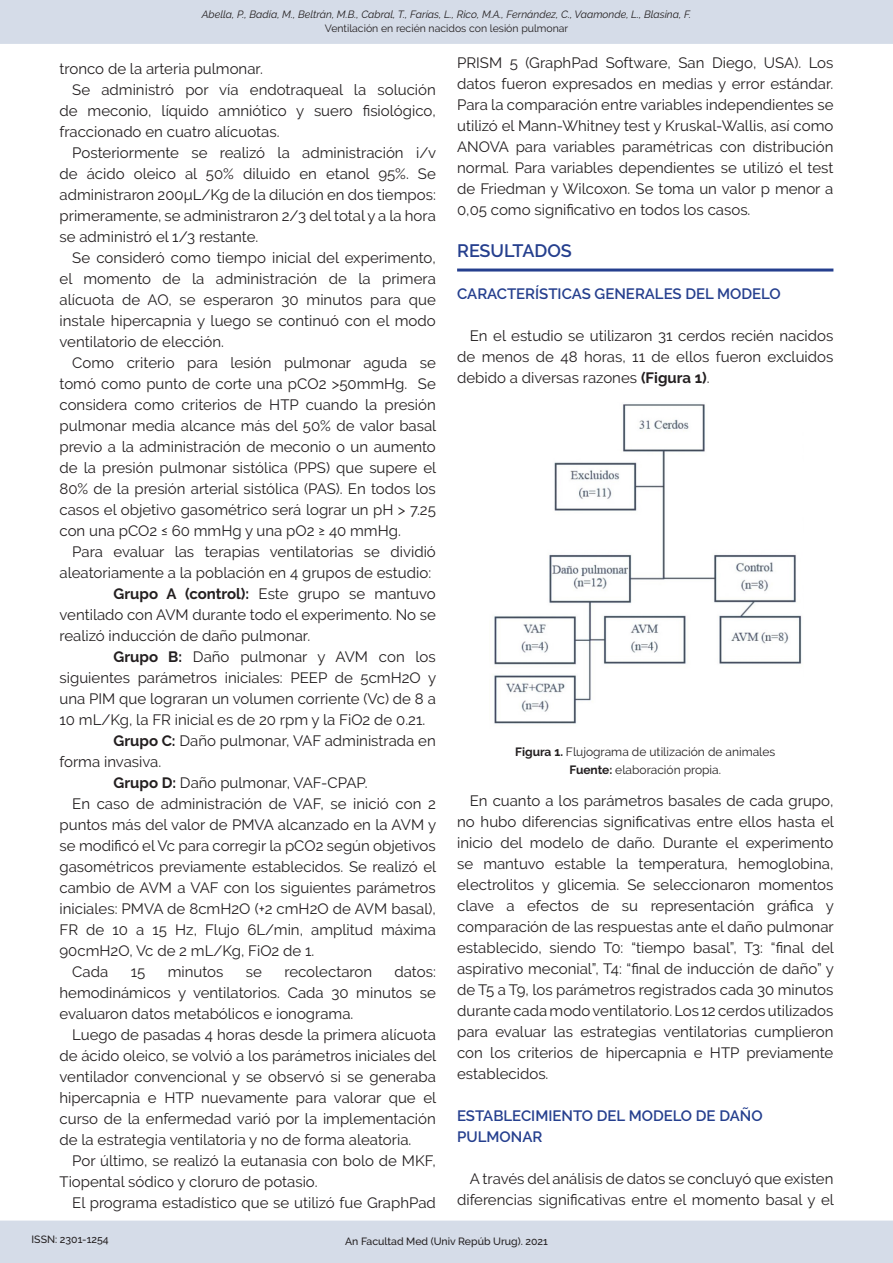
<style>
.page{position:relative;width:893px;height:1263px;background:#fff}
.page>*{position:absolute;margin:0;border:0;box-sizing:border-box;transform-origin:0 0}
.t1{font:600 18px "Raleway";color:#253f8e}
.t2{font:15px/21px "Raleway";color:#231f20;text-align:justify}
.t3{font:600 15px/21px "Raleway";color:#253f8e}
.t4{font:12px "Raleway";color:#231f20}
.t5{font:italic 10.5px "Raleway";color:#231f20}
.t6{font:500 10.5px "Raleway";color:#231f20}
.t7{font:10.5px "Raleway";color:#231f20}
.s1{font-weight:700}
</style>
<div class="page">
<div style="left:0;top:1220px;width:893px;height:43px;background:#d5dce8;border:2px solid #d5dce8"></div>
<hr style="left:457px;top:269px;width:376px;height:3px;background:#253f8e">
<img style="left:494px;top:404px;width:308px;height:320px">
<div style="left:1px;top:1px;width:891px;height:42px;background:#d5dce8"></div>
<div style="left:0;top:0;width:893px;height:44px;border:2px solid #d5dce8"></div>
<p class="t5" style="left:202px;top:9px;width:491px">Abella, P., Badía, M., Beltrán, M.B., Cabral, T., Farías, L., Rico, M.A., Fernández, C., Vaamonde, L., Blasina, F.</p>
<p class="t7" style="left:325px;top:22px;width:245px">Ventilación en recién nacidos con lesión pulmonar</p>
<p class="t2" style="left:60px;top:58px;width:205px">tronco de la arteria pulmonar.</p>
<p class="t2" style="left:60px;top:79px;width:378px;text-indent:13px">Se administró por vía endotraqueal la solución de meconio, líquido amniótico y suero fisiológico, fraccionado en cuatro alícuotas.</p>
<p class="t2" style="left:60px;top:142px;width:378px;text-indent:13px">Posteriormente se realizó la administración i/v de ácido oleico al 50% diluido en etanol 95%. Se administraron 200μL/Kg de la dilución en dos tiempos: primeramente, se administraron 2/3 del total y a la hora se administró el 1/3 restante.</p>
<p class="t2" style="left:60px;top:247px;width:378px;text-indent:13px">Se consideró como tiempo inicial del experimento, el momento de la administración de la primera alícuota de AO, se esperaron 30 minutos para que instale hipercapnia y luego se continuó con el modo ventilatorio de elección.</p>
<p class="t2" style="left:60px;top:352px;width:378px;text-indent:13px">Como criterio para lesión pulmonar aguda se tomó como punto de corte una pCO2 &gt;50mmHg. Se considera como criterios de HTP cuando la presión pulmonar media alcance más del 50% de valor basal previo a la administración de meconio o un aumento de la presión pulmonar sistólica (PPS) que supere el 80% de la presión arterial sistólica (PAS). En todos los casos el objetivo gasométrico será lograr un pH &gt; 7.25 con una pCO2 ≤ 60 mmHg y una pO2 ≥ 40 mmHg.</p>
<p class="t2" style="left:60px;top:541px;width:378px;text-indent:13px">Para evaluar las terapias ventilatorias se dividió aleatoriamente a la población en 4 grupos de estudio:</p>
<p class="t2" style="left:60px;top:583px;width:378px;text-indent:54px"><span class="s1">Grupo A (control):</span> Este grupo se mantuvo ventilado con AVM durante todo el experimento. No se realizó inducción de daño pulmonar.</p>
<p class="t2" style="left:60px;top:646px;width:378px;text-indent:54px"><span class="s1">Grupo B:</span> Daño pulmonar y AVM con los siguientes parámetros iniciales: PEEP de 5cmH2O y una PIM que lograran un volumen corriente (Vc) de 8 a 10 mL/Kg, la FR inicial es de 20 rpm y la FiO2 de 0.21.</p>
<p class="t2" style="left:60px;top:730px;width:378px;text-indent:54px"><span class="s1">Grupo C:</span> Daño pulmonar, VAF administrada en forma invasiva.</p>
<p class="t2" style="left:114px;top:772px;width:255px"><span class="s1">Grupo D:</span> Daño pulmonar, VAF-CPAP.</p>
<p class="t2" style="left:60px;top:793px;width:378px;text-indent:13px">En caso de administración de VAF, se inició con 2 puntos más del valor de PMVA alcanzado en la AVM y se modificó el Vc para corregir la pCO2 según objetivos gasométricos previamente establecidos. Se realizó el cambio de AVM a VAF con los siguientes parámetros iniciales: PMVA de 8cmH2O (+2 cmH2O de AVM basal), FR de 10 a 15 Hz, Flujo 6L/min, amplitud máxima 90cmH2O, Vc de 2 mL/Kg, FiO2 de 1.</p>
<p class="t2" style="left:72px;top:961px;width:37px">Cada</p>
<p class="t2" style="left:131px;top:961px;width:16px">15</p>
<p class="t2" style="left:168px;top:961px;width:57px">minutos</p>
<p class="t2" style="left:246px;top:961px;width:18px">se</p>
<p class="t2" style="left:284px;top:961px;width:89px">recolectaron</p>
<p class="t2" style="left:60px;top:961px;width:378px;text-indent:335px">datos: hemodinámicos y ventilatorios. Cada 30 minutos se evaluaron datos metabólicos e ionograma.</p>
<p class="t2" style="left:60px;top:1024px;width:378px;text-indent:13px">Luego de pasadas 4 horas desde la primera alícuota de ácido oleico, se volvió a los parámetros iniciales del ventilador convencional y se observó si se generaba hipercapnia e HTP nuevamente para valorar que el curso de la enfermedad varió por la implementación de la estrategia ventilatoria y no de forma aleatoria.</p>
<p class="t2" style="left:60px;top:1150px;width:378px;text-indent:13px">Por último, se realizó la eutanasia con bolo de MKF,<br>Tiopental sódico y cloruro de potasio.</p>
<p class="t2" style="left:72px;top:1192px;width:365px">El programa estadístico que se utilizó fue GraphPad</p>
<p class="t2" style="left:457px;top:52px;width:378px">PRISM 5 (GraphPad Software, San Diego, USA). Los datos fueron expresados en medias y error estándar.<br>Para la comparación entre variables independientes se utilizó el Mann-Whitney test y Kruskal-Wallis, así como ANOVA para variables paramétricas con distribución normal. Para variables dependientes se utilizó el test de Friedman y Wilcoxon. Se toma un valor p menor a 0,05 como significativo en todos los casos.</p>
<p class="t1" style="left:457px;top:240px;width:116px">RESULTADOS</p>
<p class="t3" style="left:457px;top:283px;width:325px">CARACTERÍSTICAS GENERALES DEL MODELO</p>
<p class="t2" style="left:457px;top:325px;width:378px;text-indent:13px">En el estudio se utilizaron 31 cerdos recién nacidos de menos de 48 horas, 11 de ellos fueron excluidos debido a diversas razones <span class="s1">(Figura 1)</span>.</p>
<p class="t4" style="left:515px;top:745px;width:262px"><span class="s1">Figura 1.</span> Flujograma de utilización de animales</p>
<p class="t4" style="left:569px;top:763px;width:153px"><span class="s1">Fuente:</span> elaboración propia.</p>
<p class="t2" style="left:457px;top:790px;width:378px;text-indent:13px">En cuanto a los parámetros basales de cada grupo, no hubo diferencias significativas entre ellos hasta el inicio del modelo de daño. Durante el experimento se mantuvo estable la temperatura, hemoglobina, electrolitos y glicemia. Se seleccionaron momentos clave a efectos de su representación gráfica y comparación de las respuestas ante el daño pulmonar establecido, siendo T0: “tiempo basal”, T3: “final del aspirativo meconial”, T4: “final de inducción de daño” y de T5 a T9, los parámetros registrados cada 30 minutos durante cada modo ventilatorio. Los 12 cerdos utilizados para evaluar las estrategias ventilatorias cumplieron con los criterios de hipercapnia e HTP previamente establecidos.</p>
<p class="t3" style="left:457px;top:1105px;width:307px">ESTABLECIMIENTO DEL MODELO DE DAÑO<br>PULMONAR</p>
<p class="t2" style="left:457px;top:1168px;width:378px;text-align:right">A través del análisis de datos se concluyó que existen diferencias significativas entre el momento basal y el</p>
<p class="t6" style="left:32px;top:1233px;width:79px">ISSN: 2301-1254</p>
<p class="t6" style="left:345px;top:1235px;width:204px">An Facultad Med (Univ Repúb Urug). 2021</p>
</div>
